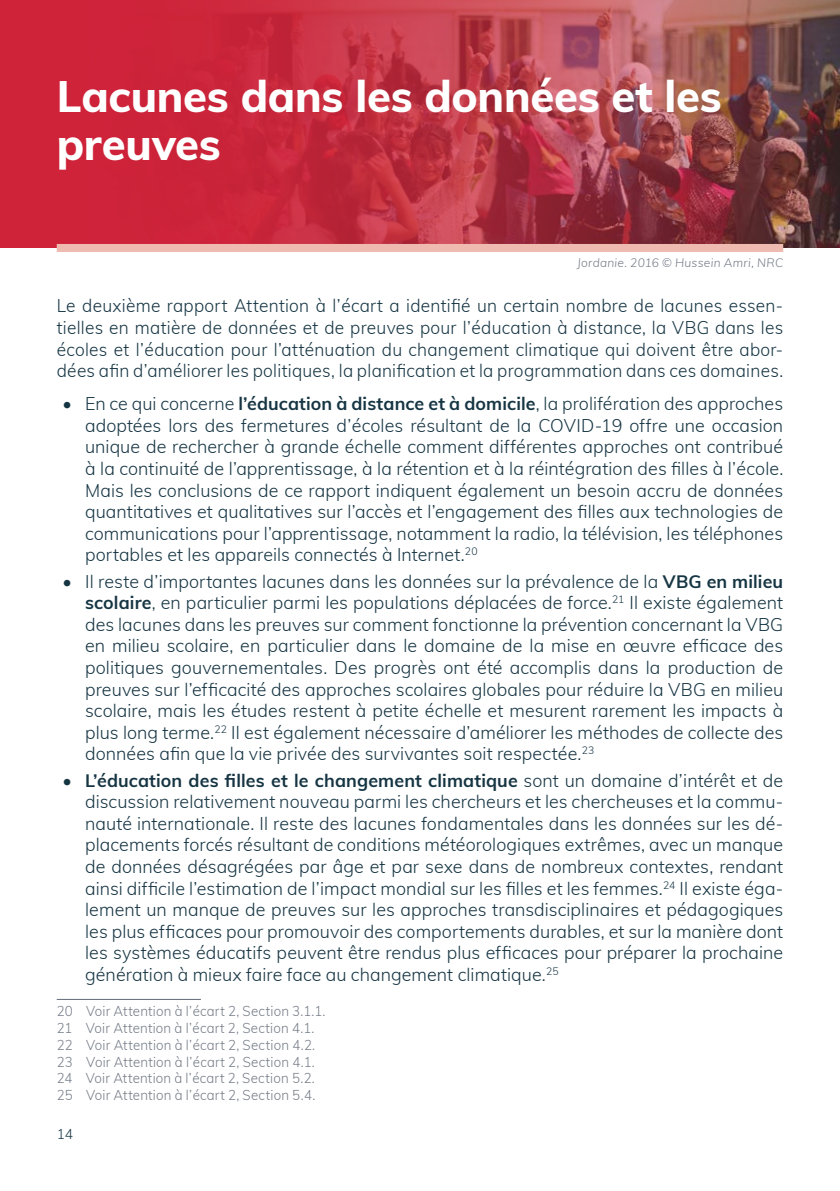
<style>
.page{position:relative;width:840px;height:1191px;background:#fff}
.page>*{position:absolute;margin:0;border:0;box-sizing:border-box;transform-origin:0 0}
.Header_Level_1_PHOTO{font:800 44px/48px "Muli";letter-spacing:-.005em;color:#fff}
.Paragraph_Style{font:300 18px/21.6px "Muli";letter-spacing:.005em;color:#163543;text-align:justify}
.Paragraph_Style-2{font:300 18px/21.6px "Muli";letter-spacing:.005em;color:#163543;text-align:justify;scale:.96 1}
.Footnotes{font:300 14px "Muli";letter-spacing:.015em;color:#757d88;scale:.95 1}
.t1{font:300 14px "Muli";color:#163543}
.INEE_Subtitle{font:italic 300 12px "Muli";letter-spacing:.025em;color:#757d88}
.s1{font-weight:700}
</style>
<div class="page">
<img style="left:331px;top:0;width:508px;height:248px">
<div style="left:0;top:0;width:331px;height:248px;background:#cf233a"></div>
<div style="left:57px;top:244px;width:725px;height:8px;background:#efbaaf"></div>
<hr style="left:57px;top:999px;width:144px;height:1px;background:#616b77">
<p class="Header_Level_1_PHOTO" style="left:57px;top:70px;width:666px">Lacunes dans les données et les preuves</p>
<p class="INEE_Subtitle" style="left:576px;top:253px;width:207px">Jordanie. 2016 © Hussein Amri, NRC</p>
<p class="Paragraph_Style-2" style="left:57px;top:294px;width:757px">Le deuxième rapport Attention à l’écart a identifié un certain nombre de lacunes essen&shy;tielles en matière de données et de preuves pour l’éducation à distance, la VBG dans les écoles et l’éducation pour l’atténuation du changement climatique qui doivent être abor&shy;dées afin d’améliorer les politiques, la planification et la programmation dans ces domaines.</p>
<p class="Paragraph_Style" style="left:85px;top:392px;width:699px;text-indent:-23px">• En ce qui concerne <span class="s1">l’éducation à distance et à domicile</span>, la prolifération des approches adoptées lors des fermetures d’écoles résultant de la COVID-19 offre une occasion unique de rechercher à grande échelle comment différentes approches ont contribué à la continuité de l’apprentissage, à la rétention et à la réintégration des filles à l’école.<br>Mais les conclusions de ce rapport indiquent également un besoin accru de données quantitatives et qualitatives sur l’accès et l’engagement des filles aux technologies de communications pour l’apprentissage, notamment la radio, la télévision, les téléphones portables et les appareils connectés à Internet.<sup>20</sup></p>
<p class="Paragraph_Style" style="left:85px;top:569px;width:699px;text-indent:-23px">• Il reste d’importantes lacunes dans les données sur la prévalence de la <span class="s1">VBG en milieu scolaire</span>, en particulier parmi les populations déplacées de force.<sup>21</sup> Il existe également des lacunes dans les preuves sur comment fonctionne la prévention concernant la VBG en milieu scolaire, en particulier dans le domaine de la mise en œuvre efficace des politiques gouvernementales. Des progrès ont été accomplis dans la production de preuves sur l’efficacité des approches scolaires globales pour réduire la VBG en milieu scolaire, mais les études restent à petite échelle et mesurent rarement les impacts à plus long terme.<sup>22</sup> Il est également nécessaire d’améliorer les méthodes de collecte des données afin que la vie privée des survivantes soit respectée.<sup>23</sup></p>
<p class="Paragraph_Style" style="left:85px;top:768px;width:699px;text-indent:-23px">• <span class="s1">L’éducation des filles et le changement climatique</span> sont un domaine d’intérêt et de discussion relativement nouveau parmi les chercheurs et les chercheuses et la commu&shy;nauté internationale. Il reste des lacunes fondamentales dans les données sur les dé&shy;placements forcés résultant de conditions météorologiques extrêmes, avec un manque de données désagrégées par âge et par sexe dans de nombreux contextes, rendant ainsi difficile l’estimation de l’impact mondial sur les filles et les femmes.<sup>24</sup> Il existe éga&shy;lement un manque de preuves sur les approches transdisciplinaires et pédagogiques les plus efficaces pour promouvoir des comportements durables, et sur la manière dont les systèmes éducatifs peuvent être rendus plus efficaces pour préparer la prochaine génération à mieux faire face au changement climatique.<sup>25</sup></p>
<p class="Footnotes" style="left:57px;top:1001px;width:284px">20 Voir Attention à l’écart 2, Section 3.1.1.</p>
<p class="Footnotes" style="left:57px;top:1017px;width:272px">21 Voir Attention à l’écart 2, Section 4.1.</p>
<p class="Footnotes" style="left:57px;top:1034px;width:273px">22 Voir Attention à l’écart 2, Section 4.2.</p>
<p class="Footnotes" style="left:57px;top:1051px;width:273px">23 Voir Attention à l’écart 2, Section 4.1.</p>
<p class="Footnotes" style="left:57px;top:1068px;width:273px">24 Voir Attention à l’écart 2, Section 5.2.</p>
<p class="Footnotes" style="left:57px;top:1085px;width:273px">25 Voir Attention à l’écart 2, Section 5.4.</p>
<p class="t1" style="left:57px;top:1123px;width:18px">14</p>
</div>
